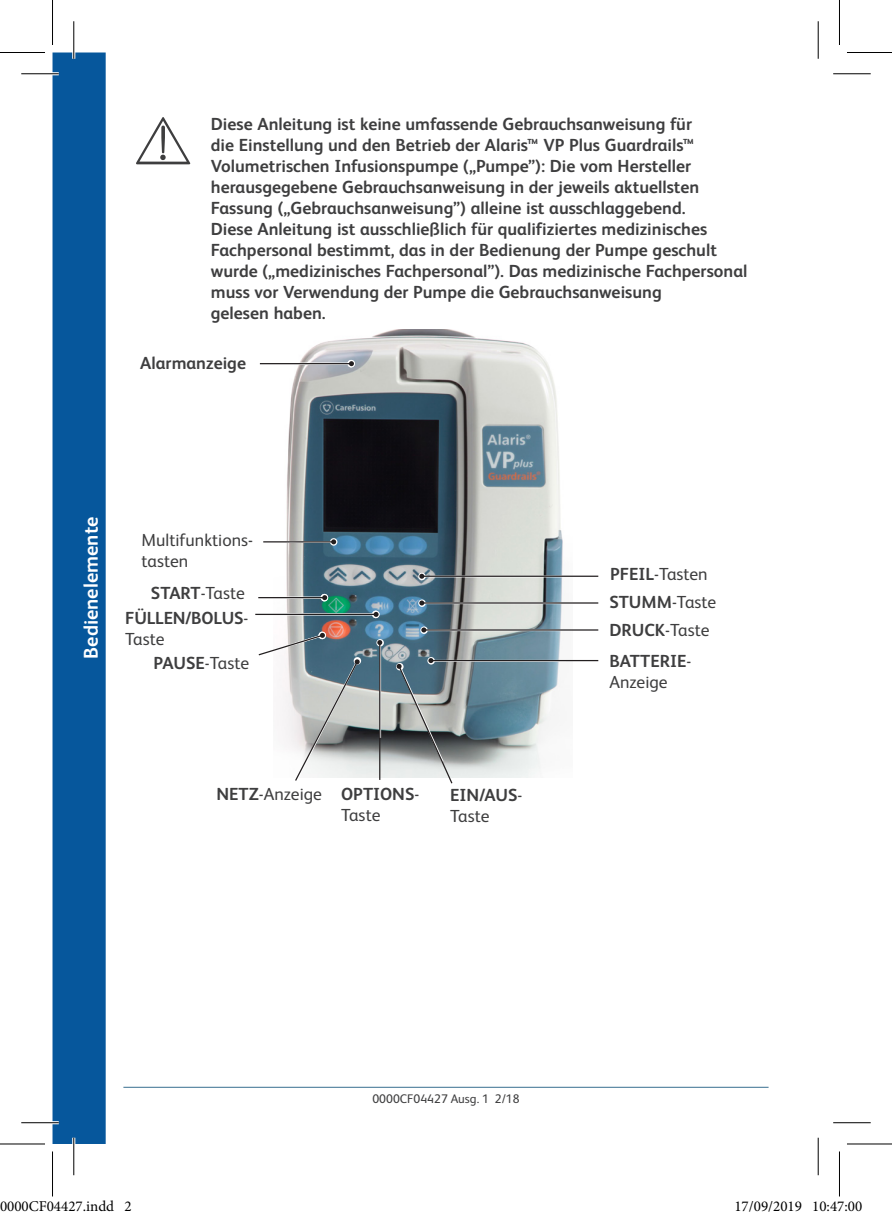
<style>
.page{position:relative;width:892px;height:1219px;background:#fff}
.page>*{position:absolute;margin:0;border:0;box-sizing:border-box;transform-origin:0 0}
.Tab_Title{font:700 20px "FS Albert Pro";color:#fff}
.Important{font:700 17.5px/21px "FS Albert Pro";color:#3e3e3f}
.t1{font:17.5px/21px "FS Albert Pro";color:#3e3e3f}
.t2{font:15px "Minion Pro";color:#000}
.t3{font:12.5px "FS Albert Pro";color:#3e3e3f}
.s1{font-weight:700}
.s2{font-weight:400}
</style>
<div class="page">
<hr style="left:123px;top:1087px;width:645px;height:1px;background:#386e8f">
<div style="left:52px;top:52px;width:54px;height:1092px;background:#06579c"></div>
<img style="left:273px;top:329px;width:299px;height:449px">
<hr style="left:422px;top:575px;width:151px;height:2px;background:#fff">
<svg style="left:418px;top:573px;width:8px;height:7px"></svg>
<hr style="left:422px;top:576px;width:176px;height:1px;background:#231f20">
<svg style="left:419px;top:574px;width:5px;height:5px"></svg>
<svg style="left:420px;top:626px;width:8px;height:8px"></svg>
<hr style="left:424px;top:629px;width:174px;height:2px;background:#231f20">
<svg style="left:421px;top:627px;width:5px;height:5px"></svg>
<hr style="left:431px;top:660px;width:135px;height:2px;background:#fff">
<hr style="left:431px;top:660px;width:167px;height:1px;background:#231f20">
<hr style="left:258px;top:613px;width:118px;height:2px;background:#fff">
<hr style="left:255px;top:614px;width:121px;height:1px;background:#231f20">
<svg style="left:373px;top:612px;width:5px;height:5px"></svg>
<hr style="left:379px;top:643px;width:2px;height:95px;background:#fff">
<svg style="left:376px;top:639px;width:8px;height:7px"></svg>
<hr style="left:379px;top:642px;width:1px;height:138px;background:#231f20">
<svg style="left:377px;top:640px;width:5px;height:5px"></svg>
<hr style="left:273px;top:541px;width:61px;height:2px;background:#fff">
<svg style="left:330px;top:538px;width:7px;height:8px"></svg>
<hr style="left:263px;top:541px;width:71px;height:1px;background:#231f20">
<svg style="left:331px;top:539px;width:5px;height:5px"></svg>
<svg style="left:258px;top:632px;width:103px;height:149px"></svg>
<svg style="left:396px;top:658px;width:57px;height:126px;background:#8c9598"></svg>
<svg style="left:418px;top:599px;width:8px;height:8px"></svg>
<hr style="left:422px;top:602px;width:176px;height:2px;background:#231f20">
<svg style="left:419px;top:600px;width:5px;height:5px"></svg>
<hr style="left:258px;top:597px;width:66px;height:2px;background:#fff">
<hr style="left:258px;top:597px;width:67px;height:1px;background:#231f20">
<svg style="left:322px;top:595px;width:5px;height:5px"></svg>
<hr style="left:285px;top:363px;width:66px;height:2px;background:#fff">
<svg style="left:347px;top:360px;width:8px;height:7px"></svg>
<hr style="left:260px;top:363px;width:91px;height:1px;background:#231f20">
<svg style="left:349px;top:361px;width:5px;height:5px"></svg>
<hr style="left:21px;top:72px;width:38px;height:3px;background:#fff">
<hr style="left:21px;top:1121px;width:38px;height:3px;background:#fff">
<hr style="left:72px;top:21px;width:3px;height:38px;background:#fff">
<hr style="left:72px;top:1138px;width:3px;height:37px;background:#fff">
<hr style="left:21px;top:73px;width:38px;height:1px;background:#000">
<hr style="left:833px;top:73px;width:37px;height:1px;background:#000">
<hr style="left:21px;top:1122px;width:38px;height:1px;background:#000">
<hr style="left:833px;top:1122px;width:37px;height:1px;background:#000">
<hr style="left:73px;top:21px;width:1px;height:38px;background:#000">
<hr style="left:73px;top:1138px;width:1px;height:37px;background:#000">
<hr style="left:817px;top:21px;width:1px;height:38px;background:#000">
<hr style="left:817px;top:1138px;width:1px;height:37px;background:#000">
<hr style="left:0;top:52px;width:45px;height:1px;background:#000">
<hr style="left:847px;top:52px;width:45px;height:1px;background:#000">
<hr style="left:0;top:1143px;width:45px;height:1px;background:#000">
<hr style="left:847px;top:1143px;width:45px;height:1px;background:#000">
<hr style="left:52px;top:0;width:1px;height:45px;background:#000">
<hr style="left:52px;top:1151px;width:1px;height:45px;background:#000">
<hr style="left:839px;top:0;width:1px;height:45px;background:#000">
<hr style="left:839px;top:1151px;width:1px;height:45px;background:#000">
<div style="left:0;top:1201px;width:7px;height:11px;border:1px solid #fff;border-radius:50%"></div>
<div style="left:1px;top:1202px;width:5px;height:10px;border:1px solid #fff;border-radius:50%"></div>
<div style="left:7px;top:1201px;width:7px;height:11px;border:1px solid #fff;border-radius:50%"></div>
<div style="left:9px;top:1202px;width:4px;height:10px;border:1px solid #fff;border-radius:50%"></div>
<div style="left:14px;top:1201px;width:8px;height:11px;border:1px solid #fff;border-radius:50%"></div>
<div style="left:16px;top:1202px;width:4px;height:10px;border:1px solid #fff;border-radius:50%"></div>
<div style="left:22px;top:1201px;width:7px;height:11px;border:1px solid #fff;border-radius:50%"></div>
<div style="left:23px;top:1202px;width:4px;height:10px;border:1px solid #fff;border-radius:50%"></div>
<div style="left:47px;top:1201px;width:7px;height:11px;border:1px solid #fff;border-radius:50%"></div>
<div style="left:48px;top:1202px;width:5px;height:10px;border:1px solid #fff;border-radius:50%"></div>
<div style="left:754px;top:1201px;width:7px;height:11px;border:1px solid #fff;border-radius:50%"></div>
<div style="left:755px;top:1202px;width:4px;height:10px;border:1px solid #fff;border-radius:50%"></div>
<div style="left:780px;top:1201px;width:7px;height:11px;border:1px solid #fff;border-radius:50%"></div>
<div style="left:781px;top:1202px;width:5px;height:10px;border:1px solid #fff;border-radius:50%"></div>
<div style="left:819px;top:1201px;width:7px;height:11px;border:1px solid #fff;border-radius:50%"></div>
<div style="left:820px;top:1202px;width:5px;height:10px;border:1px solid #fff;border-radius:50%"></div>
<div style="left:848px;top:1201px;width:7px;height:11px;border:1px solid #fff;border-radius:50%"></div>
<div style="left:849px;top:1202px;width:4px;height:10px;border:1px solid #fff;border-radius:50%"></div>
<div style="left:855px;top:1201px;width:7px;height:11px;border:1px solid #fff;border-radius:50%"></div>
<div style="left:856px;top:1202px;width:5px;height:10px;border:1px solid #fff;border-radius:50%"></div>
<p class="Important" style="left:211px;top:112px;width:538px">Diese Anleitung ist keine umfassende Gebrauchsanweisung für<br>die Einstellung und den Betrieb der Alaris™ VP Plus Guardrails™ Volumetrischen Infusionspumpe („Pumpe”): Die vom Hersteller herausgegebene Gebrauchsanweisung in der jeweils aktuellsten Fassung („Gebrauchsanweisung”) alleine ist ausschlaggebend.<br>Diese Anleitung ist ausschließlich für qualifiziertes medizinisches Fachpersonal bestimmt, das in der Bedienung der Pumpe geschult wurde („medizinisches Fachpersonal”). Das medizinische Fachpersonal muss vor Verwendung der Pumpe die Gebrauchsanweisung<br>gelesen haben.</p>
<p class="Important" style="left:140px;top:352px;width:107px">Alarmanzeige</p>
<p class="Tab_Title" style="left:77px;top:659px;width:144px;rotate:-90deg">Bedienelemente</p>
<p class="t1" style="left:141px;top:528px;width:113px">Multifunktions&shy;tasten</p>
<p class="t1" style="left:151px;top:581px;width:95px"><span class="s1">START</span>-Taste</p>
<p class="Important" style="left:125px;top:607px;width:125px">FÜLLEN/BOLUS<span class="s2">-<br>Taste</span></p>
<p class="t1" style="left:154px;top:651px;width:97px"><span class="s1">PAUSE</span>-Taste</p>
<p class="t1" style="left:216px;top:782px;width:107px"><span class="s1">NETZ</span>-Anzeige</p>
<p class="Important" style="left:341px;top:783px;width:80px">OPTIONS<span class="s2">-<br>Taste</span></p>
<p class="Important" style="left:450px;top:783px;width:74px">EIN/AUS<span class="s2">-</span></p>
<p class="t1" style="left:450px;top:804px;width:41px">Taste</p>
<p class="t1" style="left:610px;top:562px;width:99px"><span class="s1">PFEIL</span>-Tasten</p>
<p class="t1" style="left:609px;top:590px;width:108px"><span class="s1">STUMM</span>-Taste</p>
<p class="t1" style="left:609px;top:618px;width:101px"><span class="s1">DRUCK</span>-Taste</p>
<p class="Important" style="left:609px;top:649px;width:84px">BATTERIE<span class="s2">-</span></p>
<p class="t1" style="left:609px;top:670px;width:60px">Anzeige</p>
<p class="t3" style="left:372px;top:1090px;width:149px">0000CF04427 Ausg. 1 2/18</p>
<p class="t2" style="left:0;top:1197px;width:133px">0000CF04427.indd 2</p>
<p class="t2" style="left:734px;top:1197px;width:129px">17/09/2019 10:47:00</p>
</div>
